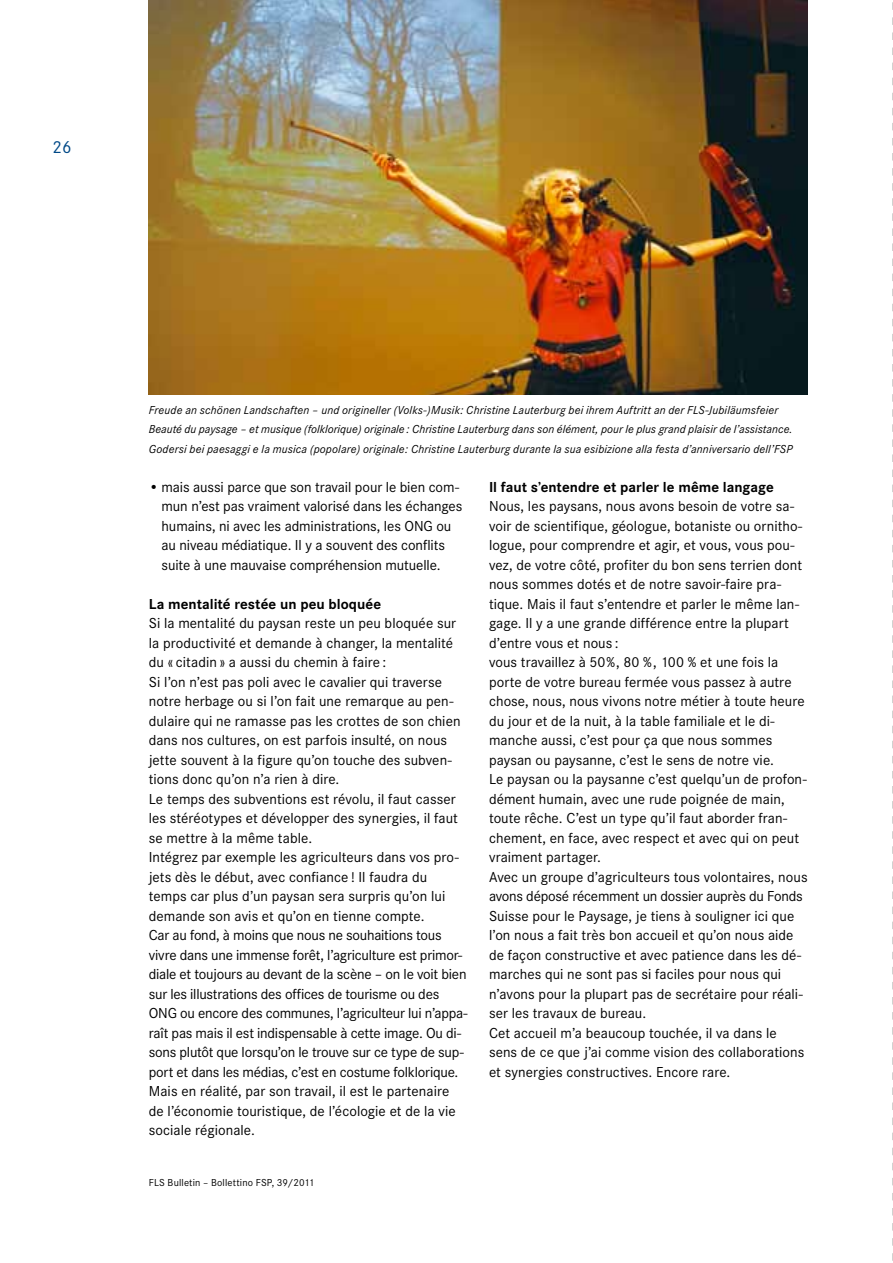
<style>
.page{position:relative;width:893px;height:1263px;background:#fff}
.page>*{position:absolute;margin:0;border:0;box-sizing:border-box;transform-origin:0 0}
.t1{font:18px "Corporate S";color:#004987}
.t2{font:15px/19.5px "Corporate S";letter-spacing:.005em;color:#000}
.t3{font:700 15px "Corporate S";color:#000}
.t4{font:italic 12px/19.5px "Corporate S";letter-spacing:.01em;color:#000}
.t5{font:10.5px "Corporate S";letter-spacing:.015em;color:#000}
</style>
<div class="page">
<img style="left:149px;top:0;width:659px;height:394px">
<svg style="left:892px;top:2px;width:1px;height:1259px"></svg>
<p class="t1" style="left:53px;top:137px;width:21px">26</p>
<p class="t4" style="left:149px;top:400px;width:645px">Freude an schönen Landschaften – und origineller (Volks-)Musik: Christine Lauterburg bei ihrem Auftritt an der FLS-Jubiläumsfeier<br>Beauté du paysage – et musique (folklorique) originale : Christine Lauterburg dans son élément, pour le plus grand plaisir de l’assistance.<br>Godersi bei paesaggi e la musica (popolare) originale: Christine Lauterburg durante la sua esibizione alla festa d’anniversario dell’FSP</p>
<p class="t2" style="left:162px;top:477px;width:302px;text-indent:-13px">• mais aussi parce que son travail pour le bien com&shy;mun n’est pas vraiment valorisé dans les échanges humains, ni avec les administrations, les ONG ou au niveau médiatique. Il y a souvent des conflits suite à une mauvaise compréhension mutuelle.</p>
<p class="t3" style="left:149px;top:595px;width:234px">La mentalité restée un peu bloquée</p>
<p class="t2" style="left:149px;top:614px;width:320px">Si la mentalité du paysan reste un peu bloquée sur la productivité et demande à changer, la mentalité du « citadin » a aussi du chemin à faire :<br>Si l’on n’est pas poli avec le cavalier qui traverse notre herbage ou si l’on fait une remarque au pen&shy;dulaire qui ne ramasse pas les crottes de son chien dans nos cultures, on est parfois insulté, on nous jette souvent à la figure qu’on touche des subven&shy;tions donc qu’on n’a rien à dire.<br>Le temps des subventions est révolu, il faut casser les stéréotypes et développer des synergies, il faut se mettre à la même table.<br>Intégrez par exemple les agriculteurs dans vos pro&shy;jets dès le début, avec confiance ! Il faudra du temps car plus d’un paysan sera surpris qu’on lui demande son avis et qu’on en tienne compte.<br>Car au fond, à moins que nous ne souhaitions tous vivre dans une immense forêt, l’agriculture est primor&shy;diale et toujours au devant de la scène – on le voit bien sur les illustrations des offices de tourisme ou des ONG ou encore des communes, l’agriculteur lui n’appa&shy;raît pas mais il est indispensable à cette image. Ou di&shy;sons plutôt que lorsqu’on le trouve sur ce type de sup&shy;port et dans les médias, c’est en costume folklorique.<br>Mais en réalité, par son travail, il est le partenaire de l’économie touristique, de l’écologie et de la vie sociale régionale.</p>
<p class="t5" style="left:149px;top:1176px;width:167px">FLS Bulletin – Bollettino FSP, 39/2011</p>
<p class="t3" style="left:489px;top:478px;width:286px">Il faut s’entendre et parler le même langage</p>
<p class="t2" style="left:489px;top:497px;width:320px">Nous, les paysans, nous avons besoin de votre sa&shy;voir de scientifique, géologue, botaniste ou ornitho&shy;logue, pour comprendre et agir, et vous, vous pou&shy;vez, de votre côté, profiter du bon sens terrien dont nous sommes dotés et de notre savoir-faire pra&shy;tique. Mais il faut s’entendre et parler le même lan&shy;gage. Il y a une grande différence entre la plupart d’entre vous et nous :<br>vous travaillez à 50%, 80 %, 100 % et une fois la porte de votre bureau fermée vous passez à autre chose, nous, nous vivons notre métier à toute heure du jour et de la nuit, à la table familiale et le di&shy;manche aussi, c’est pour ça que nous sommes paysan ou paysanne, c’est le sens de notre vie.<br>Le paysan ou la paysanne c’est quelqu’un de profon&shy;dément humain, avec une rude poignée de main, toute rêche. C’est un type qu’il faut aborder fran&shy;chement, en face, avec respect et avec qui on peut vraiment partager.<br>Avec un groupe d’agriculteurs tous volontaires, nous avons déposé récemment un dossier auprès du Fonds Suisse pour le Paysage, je tiens à souligner ici que l’on nous a fait très bon accueil et qu’on nous aide de façon constructive et avec patience dans les dé&shy;marches qui ne sont pas si faciles pour nous qui n’avons pour la plupart pas de secrétaire pour réali&shy;ser les travaux de bureau.<br>Cet accueil m’a beaucoup touchée, il va dans le sens de ce que j’ai comme vision des collaborations et synergies constructives. Encore rare.</p>
</div>
